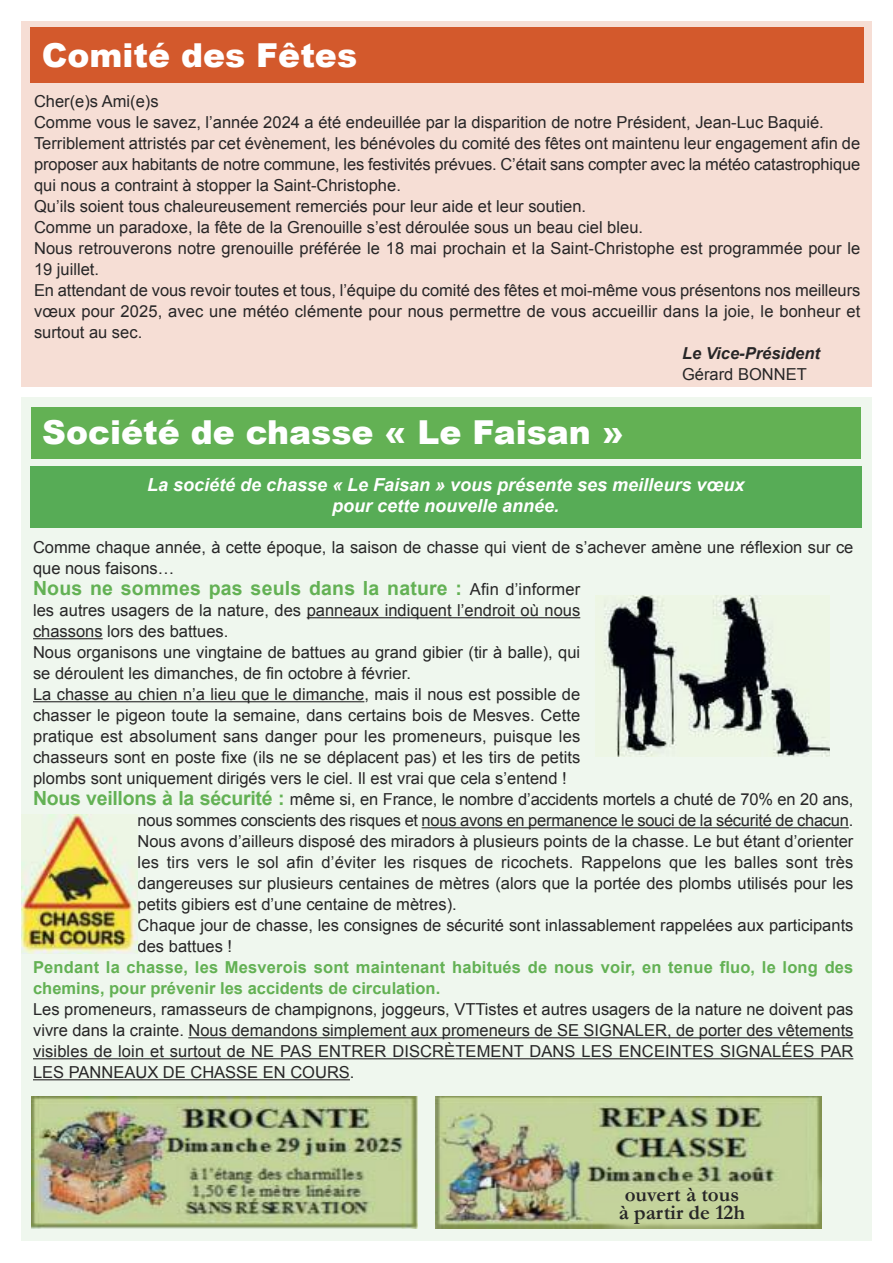
<style>
.page{position:relative;width:893px;height:1263px;background:#fff}
.page>*{position:absolute;margin:0;border:0;box-sizing:border-box;transform-origin:0 0}
.t1{font:900 33px "Arial";color:#fff}
.t2{font:700 21px/18px "Garamond";color:#272627}
.t3{font:700 19.5px "Arial";letter-spacing:.01em;color:#63b154}
.t4{font:italic 700 18px/21.6px "Arial";color:#fff;text-align:center}
.t5{font:16.5px/21px "Arial";color:#272627}
.t6{font:700 16.5px/21px "Arial";letter-spacing:.01em;color:#63b154}
.t7{font:italic 700 16.5px "Arial";color:#272627}
.s1{font-weight:400;font-size:16.5px;color:#272627}
.s2{font-weight:700;font-size:19.5px;color:#63b154}
</style>
<div class="page">
<div style="left:21px;top:21px;width:851px;height:366px;background:#f6ded5"></div>
<div style="left:30px;top:27px;width:833px;height:55px;background:#d3592c"></div>
<div style="left:21px;top:397px;width:851px;height:843px;background:#eff7ee"></div>
<div style="left:31px;top:407px;width:830px;height:51px;background:#63b154"></div>
<div style="left:30px;top:466px;width:832px;height:61px;background:#57ac56"></div>
<hr style="left:307px;top:617px;width:273px;height:1px;background:#272627">
<hr style="left:33px;top:638px;width:70px;height:1px;background:#272627">
<hr style="left:33px;top:701px;width:331px;height:1px;background:#272627">
<hr style="left:422px;top:827px;width:427px;height:1px;background:#272627">
<hr style="left:188px;top:1037px;width:665px;height:1px;background:#272627">
<hr style="left:33px;top:1058px;width:411px;height:1px;background:#272627">
<hr style="left:455px;top:1058px;width:398px;height:1px;background:#272627">
<hr style="left:33px;top:1079px;width:317px;height:1px;background:#272627">
<img style="left:595px;top:595px;width:234px;height:162px">
<img style="left:21px;top:815px;width:117px;height:138px">
<img style="left:31px;top:1096px;width:387px;height:132px">
<img style="left:435px;top:1096px;width:387px;height:132px">
<h1 class="t1" style="left:42px;top:31px;width:317px">Comité des fêtes</h1>
<p class="t5" style="left:34px;top:91px;width:828px">Cher(e)s Ami(e)s<br>Comme vous le savez, l’année 2024 a été endeuillée par la disparition de notre Président, Jean-Luc Baquié.<br>Terriblement attristés par cet évènement, les bénévoles du comité des fêtes ont maintenu leur engagement afin de proposer aux habitants de notre commune, les festivités prévues. C’était sans compter avec la météo catastrophique qui nous a contraint à stopper la Saint-Christophe.<br>Qu’ils soient tous chaleureusement remerciés pour leur aide et leur soutien.<br>Comme un paradoxe, la fête de la Grenouille s’est déroulée sous un beau ciel bleu.<br>Nous retrouverons notre grenouille préférée le 18 mai prochain et la Saint-Christophe est programmée pour le 19 juillet.<br>En attendant de vous revoir toutes et tous, l’équipe du comité des fêtes et moi-même vous présentons nos meilleurs vœux pour 2025, avec une météo clémente pour nous permettre de vous accueillir dans la joie, le bonheur et surtout au sec.</p>
<p class="t7" style="left:682px;top:344px;width:140px">Le Vice-Président</p>
<p class="t5" style="left:682px;top:364px;width:126px">Gérard BONNET</p>
<h1 class="t1" style="left:42px;top:408px;width:583px">Société de chasse « Le faisan »</h1>
<p class="t4" style="left:147px;top:473px;width:599px">La société de chasse « Le Faisan » vous présente ses meilleurs vœux pour cette nouvelle année.</p>
<p class="t5" style="left:33px;top:537px;width:822px">Comme chaque année, à cette époque, la saison de chasse qui vient de s’achever amène une réflexion sur ce que nous faisons…</p>
<p class="t3" style="left:33px;top:577px;width:549px">Nous ne sommes pas seuls dans la nature : <span class="s1">Afin d’informer</span></p>
<p class="t5" style="left:33px;top:600px;width:549px">les autres usagers de la nature, des panneaux indiquent l’endroit où nous</p>
<p class="t5" style="left:33px;top:621px;width:197px">chassons lors des battues.</p>
<p class="t5" style="left:33px;top:642px;width:549px">Nous organisons une vingtaine de battues au grand gibier (tir à balle), qui</p>
<p class="t5" style="left:33px;top:663px;width:379px">se déroulent les dimanches, de fin octobre à février.</p>
<p class="t5" style="left:33px;top:684px;width:549px">La chasse au chien n’a lieu que le dimanche, mais il nous est possible de</p>
<p class="t5" style="left:33px;top:705px;width:549px">chasser le pigeon toute la semaine, dans certains bois de Mesves. Cette</p>
<p class="t5" style="left:33px;top:726px;width:549px">pratique est absolument sans danger pour les promeneurs, puisque les</p>
<p class="t5" style="left:33px;top:747px;width:549px">chasseurs sont en poste fixe (ils ne se déplacent pas) et les tirs de petits</p>
<p class="t5" style="left:33px;top:768px;width:535px">plombs sont uniquement dirigés vers le ciel. Il est vrai que cela s’entend !</p>
<p class="t5" style="left:33px;top:789px;width:822px"><span class="s2">Nous veillons à la sécurité :</span> même si, en France, le nombre d’accidents mortels a chuté de 70% en 20 ans,</p>
<p class="t5" style="left:138px;top:810px;width:717px">nous sommes conscients des risques et nous avons en permanence le souci de la sécurité de chacun.</p>
<p class="t5" style="left:138px;top:831px;width:717px">Nous avons d’ailleurs disposé des miradors à plusieurs points de la chasse. Le but étant d’orienter</p>
<p class="t5" style="left:138px;top:852px;width:717px">les tirs vers le sol afin d’éviter les risques de ricochets. Rappelons que les balles sont très</p>
<p class="t5" style="left:138px;top:873px;width:717px">dangereuses sur plusieurs centaines de mètres (alors que la portée des plombs utilisés pour les</p>
<p class="t5" style="left:138px;top:894px;width:321px">petits gibiers est d’une centaine de mètres).</p>
<p class="t5" style="left:138px;top:915px;width:717px">Chaque jour de chasse, les consignes de sécurité sont inlassablement rappelées aux participants</p>
<p class="t5" style="left:138px;top:936px;width:96px">des battues !</p>
<p class="t6" style="left:33px;top:957px;width:822px">Pendant la chasse, les Mesverois sont maintenant habitués de nous voir, en tenue fluo, le long des chemins, pour prévenir les accidents de circulation.</p>
<p class="t5" style="left:33px;top:999px;width:822px;text-align:justify">Les promeneurs, ramasseurs de champignons, joggeurs, VTTistes et autres usagers de la nature ne doivent pas vivre dans la crainte. Nous demandons simplement aux promeneurs de SE SIGNALER, de porter des vêtements visibles de loin et surtout de NE PAS ENTRER DISCRÈTEMENT DANS LES ENCEINTES SIGNALÉES PAR LES PANNEAUX DE CHASSE EN COURS.</p>
<p class="t2" style="left:619px;top:1186px;width:128px">ouvert à tous à partir de 12h</p>
</div>
